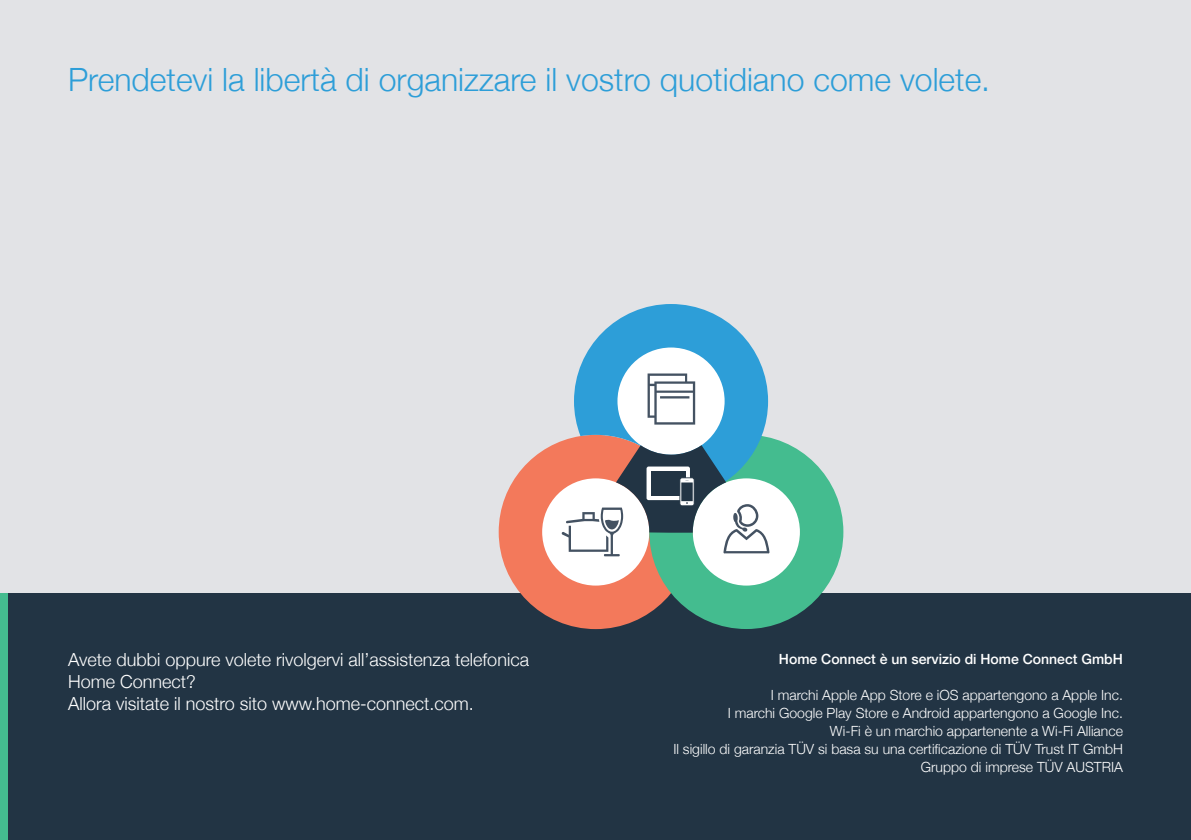
<style>
.page{position:relative;width:1191px;height:840px;background:#fff}
.page>*{position:absolute;margin:0;border:0;box-sizing:border-box;transform-origin:0 0}
.t1{font:300 32px "Helvetica Neue";color:#2d9ed8}
.t2{font:300 18px/22px "Helvetica Neue";color:#fff}
.t3{font:300 14px/18px "Helvetica Neue";color:#fff;text-align:right}
.t4{font:500 14px "Helvetica Neue";color:#fff}
</style>
<div class="page">
<div style="left:0;top:0;width:1191px;height:595px;background:#e2e3e6"></div>
<div style="left:0;top:592px;width:1191px;height:247px;background:#223444"></div>
<div style="left:0;top:592px;width:7px;height:247px;background:#44bc8f"></div>
<svg style="left:499px;top:304px;width:344px;height:324px"></svg>
<h1 class="t1" style="left:68px;top:54px;width:923px">Prendetevi la libertà di organizzare il vostro quotidiano come volete.</h1>
<p class="t2" style="left:68px;top:647px;width:462px">Avete dubbi oppure volete rivolgervi all’assistenza telefonica<br>Home Connect?<br>Allora visitate il nostro sito www.home-connect.com.</p>
<p class="t4" style="left:779px;top:647px;width:345px">Home Connect è un servizio di Home Connect GmbH</p>
<p class="t3" style="left:673px;top:684px;width:451px">I marchi Apple App Store e iOS appartengono a Apple Inc.<br>I marchi Google Play Store e Android appartengono a Google Inc.<br>Wi-Fi è un marchio appartenente a Wi-Fi Alliance<br>Il sigillo di garanzia TÜV si basa su una certificazione di TÜV Trust IT GmbH Gruppo di imprese TÜV AUSTRIA</p>
</div>
